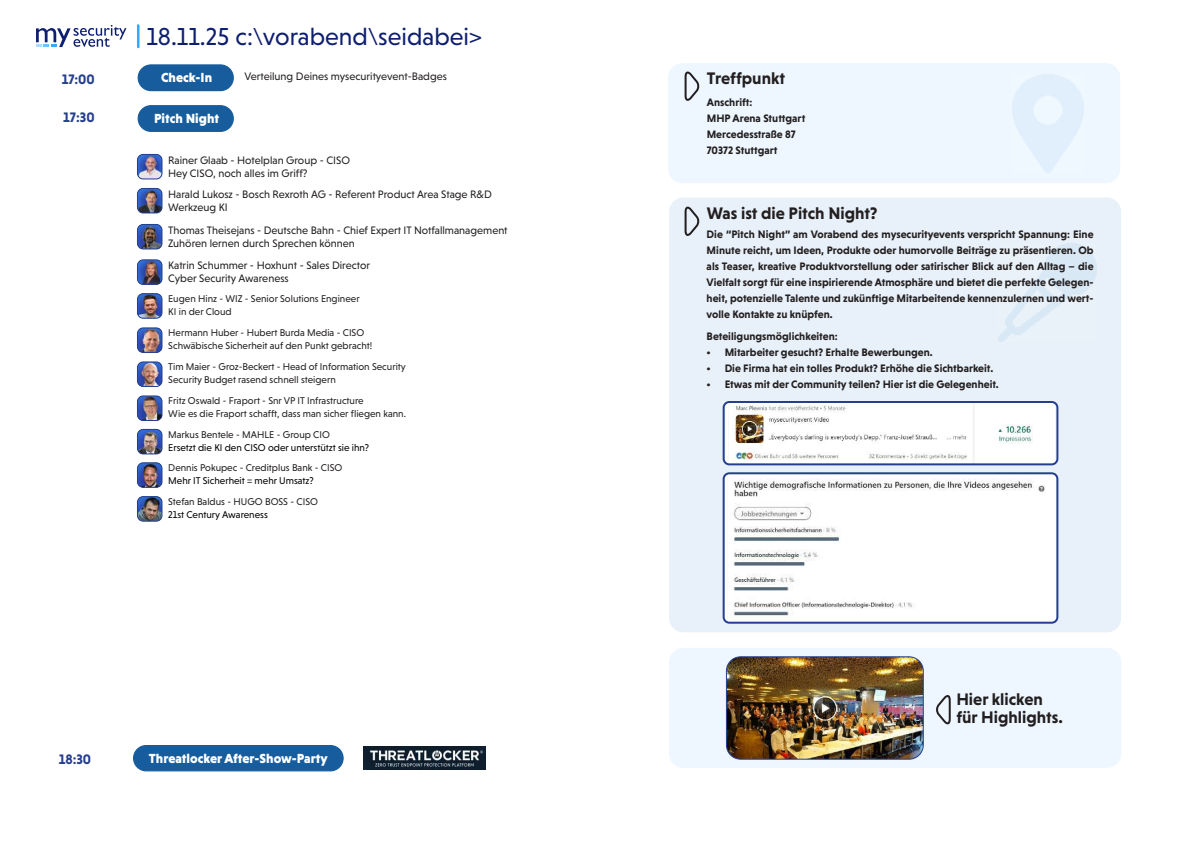
<style>
.page{position:relative;width:1191px;height:842px;background:#fff}
.page>*{position:absolute;margin:0;border:0;box-sizing:border-box;transform-origin:0 0}
.t1{font:25px "Niveau Grotesk";color:#0f1f70}
.t2{font:700 17px/18px "Niveau Grotesk";color:#231f20}
.t3{font:700 14px "Niveau Grotesk";color:#253f8e}
.t4{font:900 13.4px "Niveau Grotesk";color:#fff}
.t5{font:700 11px/16px "Niveau Grotesk";color:#231f20}
.t6{font:11px/13px "Niveau Grotesk";color:#231f20}
.t7{font:10px/13px "Niveau Grotesk";color:#231f20}
.t8{font:10px "Niveau Grotesk";color:#000}
.t9{font:10px "Niveau Grotesk";color:#000001}
</style>
<div class="page">
<hr style="left:137px;top:24px;width:2px;height:24px;background:#33a8ff">
<div style="left:138px;top:65px;width:95px;height:26px;background:#175d9e;border-radius:13px"></div>
<div style="left:138px;top:64px;width:96px;height:27px;border:1px solid #175d9e;border-radius:13px"></div>
<div style="left:138px;top:106px;width:95px;height:25px;background:#175d9e;border-radius:13px"></div>
<div style="left:138px;top:105px;width:96px;height:27px;border:1px solid #175d9e;border-radius:13px"></div>
<img style="left:137px;top:154px;width:25px;height:25px">
<div style="left:137px;top:154px;width:25px;height:25px;border:1px solid #253f8e;border-radius:6px"></div>
<img style="left:137px;top:188px;width:25px;height:25px">
<div style="left:137px;top:188px;width:25px;height:25px;border:1px solid #253f8e;border-radius:6px"></div>
<img style="left:137px;top:224px;width:25px;height:25px">
<div style="left:137px;top:224px;width:25px;height:25px;border:1px solid #253f8e;border-radius:6px"></div>
<img style="left:139px;top:260px;width:23px;height:24px">
<div style="left:137px;top:259px;width:25px;height:26px;border:1px solid #253f8e;border-radius:6px"></div>
<div style="left:134px;top:745px;width:209px;height:26px;background:#175d9e;border-radius:13px"></div>
<div style="left:133px;top:745px;width:211px;height:26px;border:1px solid #175d9e;border-radius:13px"></div>
<div style="left:668px;top:63px;width:452px;height:120px;background:linear-gradient(to right,#eff8ff,#ebf5fe);border-radius:14px"></div>
<div style="left:669px;top:198px;width:452px;height:434px;background:#e8f1f9;border-radius:14px"></div>
<svg style="left:684px;top:206px;width:15px;height:30px"></svg>
<img style="left:725px;top:402px;width:332px;height:62px">
<div style="left:722px;top:401px;width:336px;height:64px;border:2px solid #253f8e;border-radius:6px"></div>
<img style="left:725px;top:475px;width:330px;height:146px">
<div style="left:722px;top:472px;width:336px;height:152px;border:2px solid #253f8e;border-radius:6px"></div>
<svg style="left:684px;top:71px;width:15px;height:30px"></svg>
<div style="left:669px;top:648px;width:452px;height:120px;background:#eef7ff;border-radius:14px"></div>
<img style="left:727px;top:657px;width:196px;height:102px">
<div style="left:726px;top:656px;width:197px;height:104px;border:1px solid #253f8e;border-radius:14px"></div>
<svg style="left:936px;top:695px;width:15px;height:30px"></svg>
<img style="left:139px;top:294px;width:23px;height:24px">
<div style="left:137px;top:293px;width:25px;height:26px;border:1px solid #253f8e;border-radius:6px"></div>
<img style="left:139px;top:328px;width:23px;height:24px">
<div style="left:137px;top:327px;width:25px;height:26px;border:1px solid #253f8e;border-radius:6px"></div>
<img style="left:139px;top:362px;width:23px;height:24px">
<div style="left:137px;top:361px;width:25px;height:26px;border:1px solid #253f8e;border-radius:6px"></div>
<img style="left:138px;top:397px;width:24px;height:23px">
<div style="left:137px;top:395px;width:25px;height:26px;border:1px solid #253f8e;border-radius:6px"></div>
<img style="left:137px;top:429px;width:25px;height:25px">
<div style="left:137px;top:429px;width:25px;height:25px;border:1px solid #253f8e;border-radius:6px"></div>
<img style="left:139px;top:463px;width:23px;height:24px">
<div style="left:137px;top:462px;width:25px;height:26px;border:1px solid #253f8e;border-radius:6px"></div>
<img style="left:139px;top:497px;width:23px;height:24px">
<div style="left:137px;top:496px;width:25px;height:26px;border:1px solid #253f8e;border-radius:6px"></div>
<img style="left:363px;top:746px;width:122px;height:24px">
<svg style="left:36px;top:25px;width:90px;height:22px"></svg>
<h1 class="t1" style="left:146px;top:22px;width:337px">18.11.25 c:\vorabend\seidabei&gt;</h1>
<p class="t3" style="left:62px;top:71px;width:35px">17:00</p>
<p class="t4" style="left:161px;top:70px;width:53px">Check-In</p>
<p class="t4" style="left:154px;top:111px;width:67px">Pitch Night</p>
<p class="t3" style="left:63px;top:109px;width:33px">17:30</p>
<p class="t6" style="left:244px;top:69px;width:204px">Verteilung Deines mysecurityevent-Badges</p>
<p class="t6" style="left:168px;top:153px;width:183px">Rainer Glaab - Hotelplan Group - CISO<br>Hey CISO, noch alles im Griff?</p>
<p class="t6" style="left:168px;top:187px;width:325px">Harald Lukosz - Bosch Rexroth AG - Referent Product Area Stage R&amp;D<br>Werkzeug KI</p>
<p class="t6" style="left:168px;top:223px;width:341px">Thomas Theisejans - Deutsche Bahn - Chief Expert IT Notfallmanagement<br>Zuhören lernen durch Sprechen können</p>
<p class="t6" style="left:168px;top:259px;width:203px">Katrin Schummer - Hoxhunt - Sales Director<br>Cyber Security Awareness</p>
<p class="t7" style="left:168px;top:292px;width:193px">Eugen Hinz - WIZ - Senior Solutions Engineer<br>KI in der Cloud</p>
<p class="t7" style="left:168px;top:326px;width:205px">Hermann Huber - Hubert Burda Media - CISO<br>Schwäbische Sicherheit auf den Punkt gebracht!</p>
<p class="t7" style="left:168px;top:360px;width:239px">Tim Maier - Groz-Beckert - Head of Information Security<br>Security Budget rasend schnell steigern</p>
<p class="t7" style="left:168px;top:394px;width:239px">Fritz Oswald - Fraport - Snr VP IT Infrastructure<br>Wie es die Fraport schafft, dass man sicher fliegen kann.</p>
<p class="t7" style="left:168px;top:428px;width:163px">Markus Bentele - MAHLE - Group CIO</p>
<p class="t9" style="left:168px;top:442px;width:202px">Ersetzt die KI den CISO oder unterstützt sie ihn?</p>
<p class="t7" style="left:168px;top:461px;width:175px">Dennis Pokupec - Creditplus Bank - CISO</p>
<p class="t8" style="left:168px;top:475px;width:147px">Mehr IT Sicherheit = mehr Umsatz?</p>
<p class="t7" style="left:168px;top:495px;width:151px">Stefan Baldus - HUGO BOSS - CISO</p>
<p class="t8" style="left:168px;top:509px;width:101px">21st Century Awareness</p>
<p class="t3" style="left:59px;top:751px;width:34px">18:30</p>
<p class="t4" style="left:149px;top:751px;width:180px">Threatlocker After-Show-Party</p>
<h2 class="t2" style="left:707px;top:69px;width:80px">Treffpunkt</h2>
<p class="t5" style="left:707px;top:94px;width:100px">Anschrift:<br>MHP Arena Stuttgart<br>Mercedesstraße 87<br>70372 Stuttgart</p>
<h2 class="t2" style="left:707px;top:204px;width:172px">Was ist die Pitch Night?</h2>
<p class="t5" style="left:706px;top:226px;width:388px;text-align:justify">Die “Pitch Night” am Vorabend des mysecurityevents verspricht Spannung: Eine Minute reicht, um Ideen, Produkte oder humorvolle Beiträge zu präsentieren. Ob als Teaser, kreative Produktvorstellung oder satirischer Blick auf den Alltag – die Vielfalt sorgt für eine inspirierende Atmosphäre und bietet die perfekte Gelegen&shy;heit, potenzielle Talente und zukünftige Mitarbeitende kennenzulernen und wert&shy;volle Kontakte zu knüpfen.</p>
<p class="t5" style="left:706px;top:328px;width:133px">Beteiligungsmöglichkeiten:</p>
<p class="t5" style="left:706px;top:344px;width:227px">• Mitarbeiter gesucht? ErhaIte Bewerbungen.</p>
<p class="t5" style="left:706px;top:360px;width:288px">• Die Firma hat ein tolles Produkt? Erhöhe die Sichtbarkeit.</p>
<p class="t5" style="left:706px;top:376px;width:294px">• Etwas mit der Community teilen? Hier ist die Gelegenheit.</p>
<h2 class="t2" style="left:956px;top:690px;width:108px">Hier klicken für Highlights.</h2>
</div>
